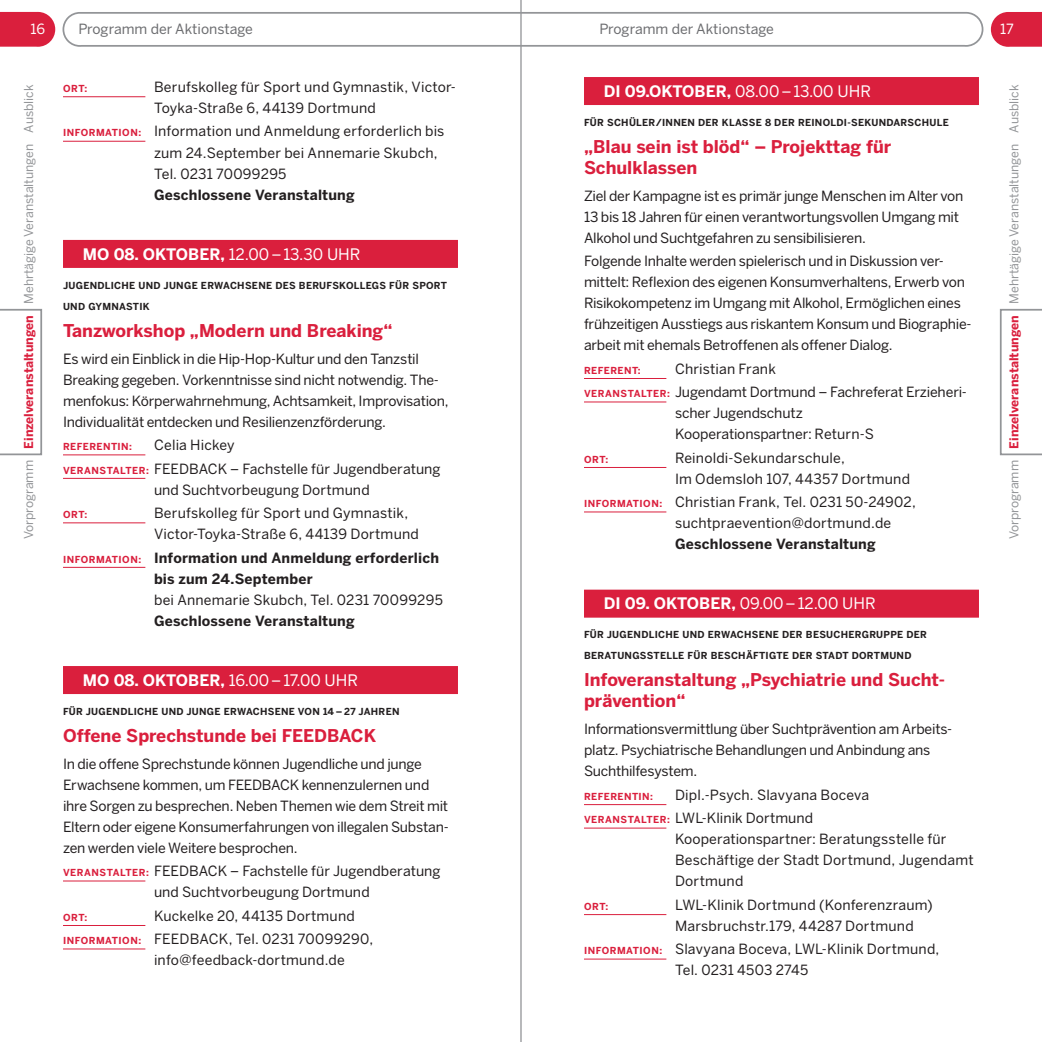
<style>
.page{position:relative;width:1042px;height:1042px;background:#fff}
.page>*{position:absolute;margin:0;border:0;box-sizing:border-box;transform-origin:0 0}
.t1{font:700 17.5px/21px "Benton Sans";color:#da1f3d}
.t2{font:15.75px "Benton Sans";color:#fff}
.t3{font:14px/21px "Benton Sans";letter-spacing:-.01em;color:#231f20}
.t4{font:14px/21px "Benton Sans";letter-spacing:.015em;color:#231f20}
.t5{font:14px/21px "Benton Sans";letter-spacing:.01em;color:#231f20}
.t6{font:700 14px/21px "Benton Sans";letter-spacing:.015em;color:#231f20}
.t7{font:14px "Benton Sans";color:#6c6d70}
.t8{font:14px "Benton Sans";color:#fff}
.t9{font:12.25px "Benton Sans";color:#939598}
.t10{font:700 9.62px/21px "Benton Sans";letter-spacing:.03em;color:#231f20}
.t11{font:700 9.62px "Benton Sans";letter-spacing:.045em;color:#da1f3d}
.s1{font-weight:700;color:#da1f3d}
.s2{font-weight:700;font-size:9.62px;color:#da1f3d}
.s3{font-weight:700}
.s4{font-size:9.62px;color:#da1f3d}
</style>
<div class="page">
<svg style="left:0;top:12px;width:55px;height:35px;background:#dc2f4a"></svg>
<svg style="left:62px;top:13px;width:922px;height:34px"></svg>
<svg style="left:991px;top:12px;width:51px;height:35px;background:#dc304c"></svg>
<svg style="left:0;top:309px;width:42px;height:146px"></svg>
<svg style="left:1000px;top:309px;width:42px;height:146px"></svg>
<hr style="left:63px;top:96px;width:82px;height:1px;background:#da1f3d">
<hr style="left:63px;top:141px;width:82px;height:1px;background:#da1f3d">
<div style="left:63px;top:240px;width:395px;height:28px;background:#da1f3d"></div>
<hr style="left:63px;top:454px;width:82px;height:1px;background:#da1f3d">
<hr style="left:63px;top:478px;width:82px;height:1px;background:#da1f3d">
<hr style="left:63px;top:522px;width:82px;height:1px;background:#da1f3d">
<hr style="left:63px;top:567px;width:82px;height:1px;background:#da1f3d">
<div style="left:63px;top:666px;width:395px;height:28px;background:#da1f3d"></div>
<hr style="left:63px;top:880px;width:82px;height:1px;background:#da1f3d">
<hr style="left:63px;top:925px;width:82px;height:1px;background:#da1f3d">
<hr style="left:63px;top:948px;width:82px;height:1px;background:#da1f3d">
<div style="left:584px;top:77px;width:395px;height:28px;background:#da1f3d"></div>
<hr style="left:584px;top:378px;width:82px;height:1px;background:#da1f3d">
<hr style="left:584px;top:402px;width:82px;height:1px;background:#da1f3d">
<hr style="left:584px;top:467px;width:82px;height:1px;background:#da1f3d">
<hr style="left:584px;top:512px;width:82px;height:1px;background:#da1f3d">
<div style="left:584px;top:589px;width:395px;height:28px;background:#da1f3d"></div>
<hr style="left:584px;top:804px;width:82px;height:1px;background:#da1f3d">
<hr style="left:584px;top:828px;width:82px;height:1px;background:#da1f3d">
<hr style="left:584px;top:914px;width:82px;height:1px;background:#da1f3d">
<hr style="left:584px;top:959px;width:82px;height:1px;background:#da1f3d">
<hr style="left:520px;top:0;width:2px;height:1042px;background:#939598">
<p class="t8" style="left:31px;top:21px;width:16px">16</p>
<p class="t8" style="left:1000px;top:21px;width:15px">17</p>
<p class="t7" style="left:599px;top:21px;width:176px">Programm der Aktionstage</p>
<p class="t7" style="left:78px;top:21px;width:176px">Programm der Aktionstage</p>
<p class="t9" style="left:22px;top:539px;width:456px;rotate:-90deg">Vorprogramm <span class="s1">Einzelveranstaltungen</span> Mehrtägige Veranstaltungen Ausblick</p>
<p class="t11" style="left:63px;top:83px;width:26px">ORT:</p>
<p class="t4" style="left:154px;top:76px;width:303px">Berufskolleg für Sport und Gymnastik, Victor-<br>Toyka-Straße 6, 44139 Dortmund</p>
<p class="t5" style="left:154px;top:121px;width:292px;text-indent:-91px"><span class="s2">INFORMATION:</span> Information und Anmeldung erforderlich bis zum 24.September bei Annemarie Skubch,<br>Tel. 0231 70099295</p>
<p class="t6" style="left:154px;top:184px;width:202px">Geschlossene Veranstaltung</p>
<p class="t2" style="left:83px;top:245px;width:279px"><span class="s3">MO 08. OKTOBER,</span> 12.00–13.30 UHR</p>
<p class="t10" style="left:63px;top:274px;width:385px">JUGENDLICHE UND JUNGE ERWACHSENE DES BERUFSKOLLEGS FÜR SPORT<br>UND GYMNASTIK</p>
<p class="t1" style="left:63px;top:319px;width:331px">Tanzworkshop „Modern und Breaking“</p>
<p class="t3" style="left:63px;top:348px;width:387px">Es wird ein Einblick in die Hip-Hop-Kultur und den Tanzstil Breaking gegeben. Vorkenntnisse sind nicht notwendig. The&shy;menfokus: Körperwahrnehmung, Achtsamkeit, Improvisation, Individualität entdecken und Resilienzenzförderung.</p>
<p class="t11" style="left:63px;top:441px;width:71px">REFERENTIN:</p>
<p class="t3" style="left:63px;top:433px;width:379px;line-height:23.4px;text-indent:91px">Celia Hickey<br><span class="s2">VERANSTALTER:</span> FEEDBACK – Fachstelle für Jugendberatung</p>
<p class="t3" style="left:154px;top:479px;width:217px">und Suchtvorbeugung Dortmund</p>
<p class="t11" style="left:63px;top:509px;width:26px">ORT:</p>
<p class="t4" style="left:154px;top:502px;width:266px">Berufskolleg für Sport und Gymnastik,<br>Victor-Toyka-Straße 6, 44139 Dortmund</p>
<p class="t6" style="left:154px;top:547px;width:286px;text-indent:-91px"><span class="s4">INFORMATION:</span> Information und Anmeldung erforderlich bis zum 24.September</p>
<p class="t4" style="left:154px;top:589px;width:290px">bei Annemarie Skubch, Tel. 0231 70099295</p>
<p class="t6" style="left:154px;top:610px;width:202px">Geschlossene Veranstaltung</p>
<p class="t2" style="left:83px;top:671px;width:277px"><span class="s3">MO 08. OKTOBER,</span> 16.00–17.00 UHR</p>
<p class="t10" style="left:63px;top:700px;width:338px">FÜR JUGENDLICHE UND JUNGE ERWACHSENE VON 14 – 27 JAHREN</p>
<p class="t1" style="left:63px;top:724px;width:315px">Offene Sprechstunde bei FEEDBACK</p>
<p class="t3" style="left:63px;top:753px;width:387px">In die offene Sprechstunde können Jugendliche und junge Erwachsene kommen, um FEEDBACK kennenzulernen und ihre Sorgen zu besprechen. Neben Themen wie dem Streit mit Eltern oder eigene Konsumerfahrungen von illegalen Substan&shy;zen werden viele Weitere besprochen.</p>
<p class="t3" style="left:154px;top:860px;width:288px;text-indent:-91px"><span class="s2">VERANSTALTER:</span> FEEDBACK – Fachstelle für Jugendberatung und Suchtvorbeugung Dortmund</p>
<p class="t11" style="left:63px;top:911px;width:26px">ORT:</p>
<p class="t5" style="left:63px;top:904px;width:312px;line-height:23.4px;text-indent:91px">Kuckelke 20, 44135 Dortmund<br><span class="s2">INFORMATION:</span> FEEDBACK, Tel. 0231 70099290,</p>
<p class="t4" style="left:154px;top:949px;width:192px">info@feedback-dortmund.de</p>
<p class="t2" style="left:604px;top:82px;width:269px"><span class="s3">DI 09.OKTOBER,</span> 08.00–13.00 UHR</p>
<p class="t10" style="left:584px;top:112px;width:366px">FÜR SCHÜLER/INNEN DER KLASSE 8 DER REINOLDI-SEKUNDARSCHULE</p>
<p class="t1" style="left:584px;top:136px;width:309px">„Blau sein ist blöd“ – Projekttag für<br>Schulklassen</p>
<p class="t3" style="left:584px;top:185px;width:381px">Ziel der Kampagne ist es primär junge Menschen im Alter von<br>13 bis 18 Jahren für einen verantwortungsvollen Umgang mit<br>Alkohol und Suchtgefahren zu sensibilisieren.</p>
<p class="t3" style="left:584px;top:250px;width:389px">Folgende Inhalte werden spielerisch und in Diskussion ver&shy;mittelt: Reflexion des eigenen Konsumverhaltens, Erwerb von Risikokompetenz im Umgang mit Alkohol, Ermöglichen eines frühzeitigen Ausstiegs aus riskantem Konsum und Biographie&shy;arbeit mit ehemals Betroffenen als offener Dialog.</p>
<p class="t11" style="left:584px;top:364px;width:58px">REFERENT:</p>
<p class="t3" style="left:584px;top:357px;width:384px;line-height:23.4px;text-indent:91px">Christian Frank<br><span class="s2">VERANSTALTER:</span> Jugendamt Dortmund – Fachreferat Erzieheri-</p>
<p class="t3" style="left:675px;top:402px;width:200px">scher Jugendschutz<br>Kooperationspartner: Return-S</p>
<p class="t11" style="left:584px;top:453px;width:26px">ORT:</p>
<p class="t4" style="left:675px;top:447px;width:237px">Reinoldi-Sekundarschule,<br>Im Odemsloh 107, 44357 Dortmund</p>
<p class="t4" style="left:675px;top:491px;width:242px;text-indent:-91px"><span class="s2">INFORMATION:</span> Christian Frank, Tel. 0231 50-24902, suchtpraevention@dortmund.de</p>
<p class="t6" style="left:675px;top:533px;width:202px">Geschlossene Veranstaltung</p>
<p class="t2" style="left:604px;top:594px;width:273px"><span class="s3">DI 09. OKTOBER,</span> 09.00–12.00 UHR</p>
<p class="t10" style="left:584px;top:624px;width:344px">FÜR JUGENDLICHE UND ERWACHSENE DER BESUCHERGRUPPE DER<br>BERATUNGSSTELLE FÜR BESCHÄFTIGTE DER STADT DORTMUND</p>
<p class="t1" style="left:584px;top:669px;width:362px">Infoveranstaltung „Psychiatrie und Sucht&shy;prävention“</p>
<p class="t3" style="left:584px;top:718px;width:370px">Informationsvermittlung über Suchtprävention am Arbeits&shy;platz. Psychiatrische Behandlungen und Anbindung ans<br>Suchthilfesystem.</p>
<p class="t11" style="left:584px;top:790px;width:71px">REFERENTIN:</p>
<p class="t5" style="left:584px;top:783px;width:287px;line-height:23.4px;text-indent:91px">Dipl.-Psych. Slavyana Boceva<br><span class="s2">VERANSTALTER:</span> LWL-Klinik Dortmund</p>
<p class="t5" style="left:675px;top:828px;width:300px">Kooperationspartner: Beratungsstelle für<br>Beschäftige der Stadt Dortmund, Jugendamt<br>Dortmund</p>
<p class="t11" style="left:584px;top:900px;width:26px">ORT:</p>
<p class="t4" style="left:675px;top:894px;width:259px">LWL-Klinik Dortmund (Konferenzraum)<br>Marsbruchstr.179, 44287 Dortmund</p>
<p class="t5" style="left:675px;top:938px;width:266px;text-indent:-91px"><span class="s2">INFORMATION:</span> Slavyana Boceva, LWL-Klinik Dortmund,<br>Tel. 0231 4503 2745</p>
<p class="t9" style="left:1006px;top:539px;width:456px;rotate:-90deg">Vorprogramm <span class="s1">Einzelveranstaltungen</span> Mehrtägige Veranstaltungen Ausblick</p>
</div>
